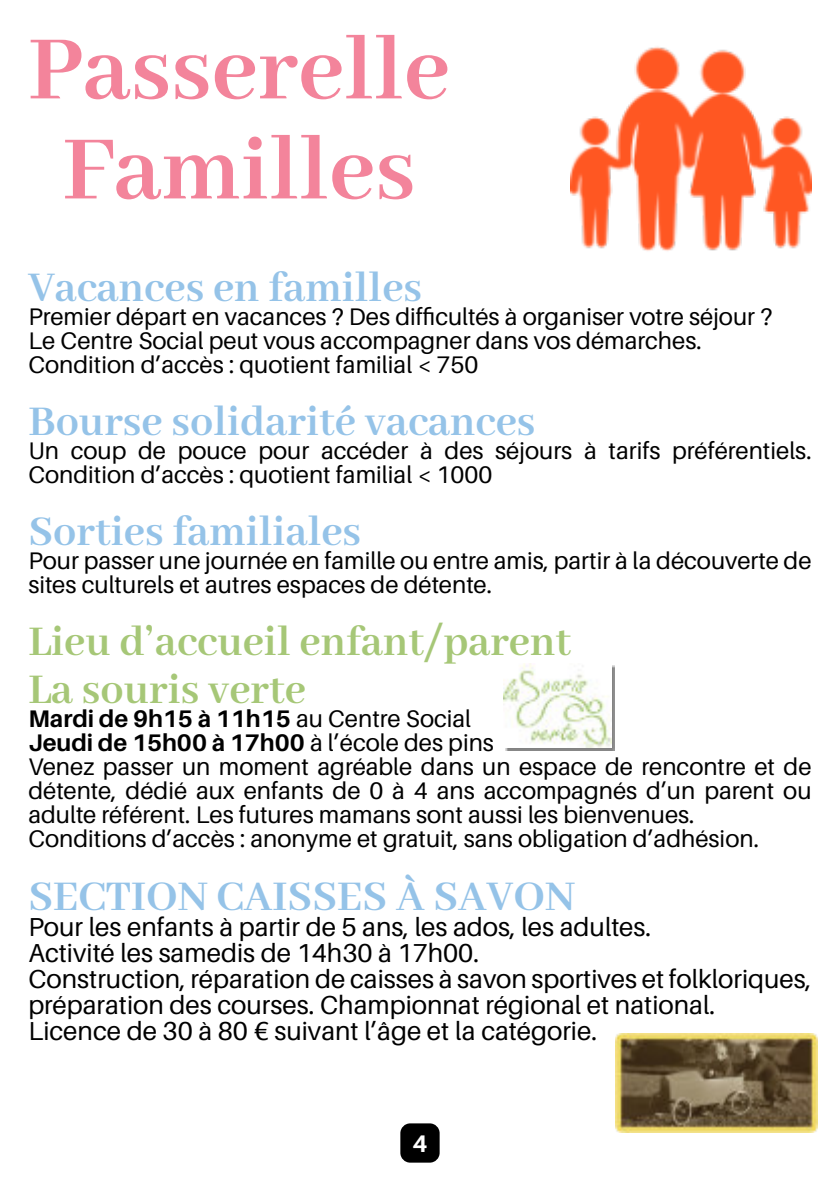
<style>
.page{position:relative;width:840px;height:1191px;background:#fff}
.page>*{position:absolute;margin:0;border:0;box-sizing:border-box;transform-origin:0 0}
.t1{font:700 100px/100px "Abhaya Libre";color:#f3849b;text-align:center}
.t2{font:700 46px "Abhaya Libre";color:#95c3e8}
.t3{font:700 46px/48px "Abhaya Libre";color:#a6c777}
.t4{font:26px/26px "Aileron";color:#000}
.t5{font:24px/24px "Aileron";color:#000}
.t6{font:700 24px "Aileron";color:#fff}
.s1{font-weight:700}
</style>
<div class="page">
<img style="left:615px;top:1033px;width:202px;height:100px">
<div style="left:400px;top:1123px;width:39px;height:39px;background:#000;border-radius:10px"></div>
<img style="left:505px;top:665px;width:109px;height:85px">
<img style="left:503px;top:663px;width:108px;height:84px">
<img style="left:570px;top:46px;width:241px;height:205px">
<h1 class="t1" style="left:28px;top:23px;width:423px">Passerelle<br>Familles</h1>
<h2 class="t2" style="left:28px;top:263px;width:395px">Vacances en familles</h2>
<p class="t5" style="left:28px;top:307px;width:745px">Premier départ en vacances ? Des difficultés à organiser votre séjour ?<br>Le Centre Social peut vous accompagner dans vos démarches.<br>Condition d’accès : quotient familial &lt; 750</p>
<h2 class="t2" style="left:28px;top:397px;width:508px">Bourse solidarité vacances</h2>
<p class="t5" style="left:28px;top:441px;width:784px">Un coup de pouce pour accéder à des séjours à tarifs préférentiels.<br>Condition d’accès : quotient familial &lt; 1000</p>
<h2 class="t2" style="left:28px;top:507px;width:334px">Sorties familiales</h2>
<p class="t5" style="left:28px;top:551px;width:784px">Pour passer une journée en famille ou entre amis, partir à la découverte de sites culturels et autres espaces de détente.</p>
<h2 class="t3" style="left:28px;top:620px;width:544px">Lieu d’accueil enfant/parent<br>La souris verte</h2>
<p class="t5" style="left:28px;top:709px;width:784px"><span class="s1">Mardi de 9h15 à 11h15</span> au Centre Social<br><span class="s1">Jeudi de 15h00 à 17h00</span> à l’école des pins<br>Venez passer un moment agréable dans un espace de rencontre et de détente, dédié aux enfants de 0 à 4 ans accompagnés d’un parent ou adulte référent. Les futures mamans sont aussi les bienvenues.<br>Conditions d’accès : anonyme et gratuit, sans obligation d’adhésion.</p>
<h2 class="t2" style="left:28px;top:871px;width:547px">SECTION CAISSES À SAVON</h2>
<p class="t4" style="left:28px;top:915px;width:784px">Pour les enfants à partir de 5 ans, les ados, les adultes.<br>Activité les samedis de 14h30 à 17h00.<br>Construction, réparation de caisses à savon sportives et folkloriques, préparation des courses. Championnat régional et national.<br>Licence de 30 à 80 € suivant l’âge et la catégorie.</p>
<p class="t6" style="left:412px;top:1133px;width:16px">4</p>
</div>
